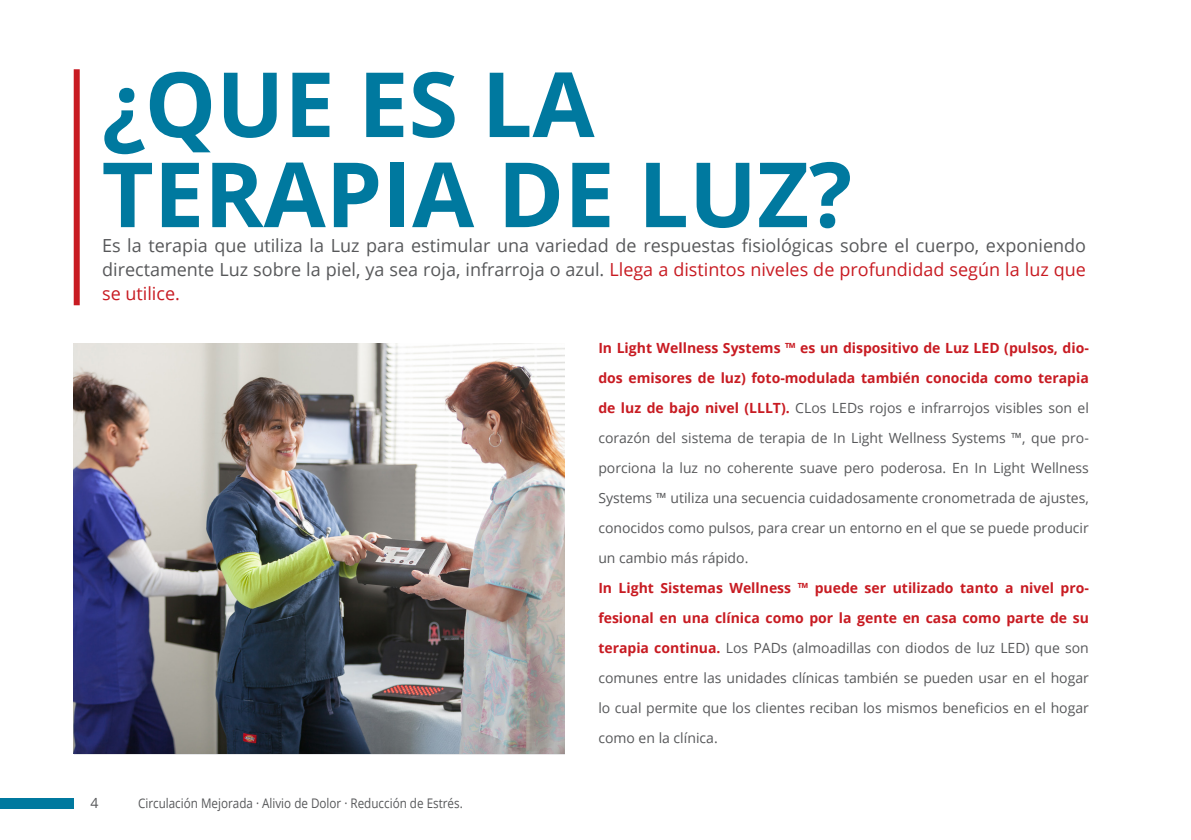
<style>
.page{position:relative;width:1191px;height:840px;background:#fff}
.page>*{position:absolute;margin:0;border:0;box-sizing:border-box;transform-origin:0 0}
.Header_Style_45pt{font:700 90px "Open Sans";color:#00799f}
.Header_Bottom_Text{font:18px/24px "Open Sans";color:#57585a;text-align:justify}
.Maint_Text_style_8pt{font:14px/30px "Open Sans";color:#57585a;text-align:justify}
.Maint_Text_style_8pt-2{font:13.2px "Open Sans";color:#57585a;scale:.88 1}
.s1{color:#c81b22}
.s2{font-weight:700;color:#c81b22}
</style>
<div class="page">
<div style="left:74px;top:69px;width:6px;height:236px;background:#c81b22"></div>
<img style="left:74px;top:343px;width:490px;height:409px">
<div style="left:0;top:797px;width:74px;height:11px;background:#00799f"></div>
<p class="Header_Style_45pt" style="left:102px;top:41px;width:494px">¿QUE ES LA</p>
<p class="Header_Style_45pt" style="left:102px;top:131px;width:752px">TERAPIA DE LUZ?</p>
<p class="Header_Bottom_Text" style="left:102px;top:233px;width:985px">Es la terapia que utiliza la Luz para estimular una variedad de respuestas fisiológicas sobre el cuerpo, exponiendo directamente Luz sobre la piel, ya sea roja, infrarroja o azul. <span class="s1">Llega a distintos niveles de profundidad según la luz que se utilice.</span></p>
<p class="Maint_Text_style_8pt" style="left:90px;top:787px;width:10px">4</p>
<p class="Maint_Text_style_8pt-2" style="left:138px;top:793px;width:370px">Circulación Mejorada · Alivio de Dolor · Reducción de Estrés.</p>
<p class="Maint_Text_style_8pt" style="left:598px;top:332px;width:492px"><span class="s2">In Light Wellness Systems ™ es un dispositivo de Luz LED (pulsos, dio&shy;dos emisores de luz) foto-modulada también conocida como terapia de luz de bajo nivel (LLLT).</span> CLos LEDs rojos e infrarrojos visibles son el corazón del sistema de terapia de In Light Wellness Systems ™, que pro&shy;porciona la luz no coherente suave pero poderosa. En In Light Wellness Systems ™ utiliza una secuencia cuidadosamente cronometrada de ajustes, conocidos como pulsos, para crear un entorno en el que se puede producir un cambio más rápido.</p>
<p class="Maint_Text_style_8pt" style="left:598px;top:572px;width:492px"><span class="s2">In Light Sistemas Wellness ™ puede ser utilizado tanto a nivel pro&shy;fesional en una clínica como por la gente en casa como parte de su terapia continua.</span> Los PADs (almoadillas con diodos de luz LED) que son comunes entre las unidades clínicas también se pueden usar en el hogar lo cual permite que los clientes reciban los mismos beneficios en el hogar como en la clínica.</p>
</div>
